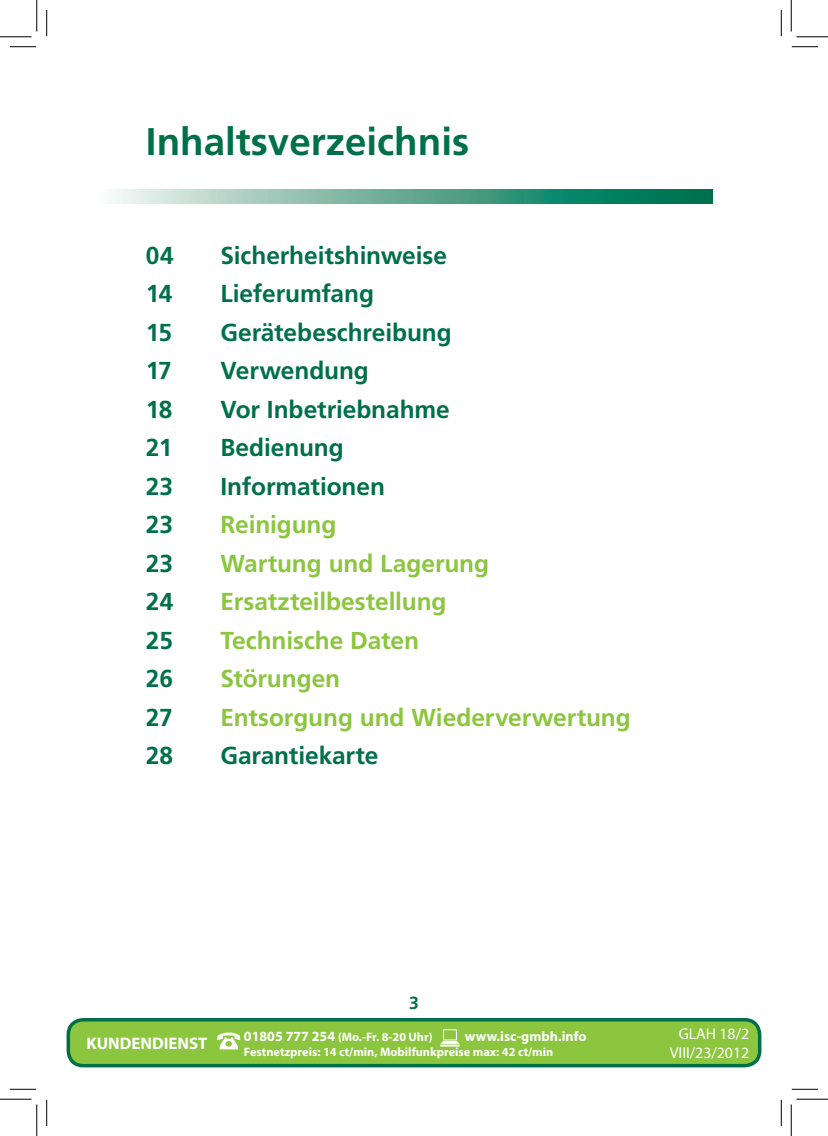
<style>
.page{position:relative;width:828px;height:1136px;background:#fff}
.page>*{position:absolute;margin:0;border:0;box-sizing:border-box;transform-origin:0 0}
.t1{font:700 38.5px "Frutiger";color:#007049}
.t2{font:700 24.5px "Frutiger";letter-spacing:-.005em;color:#007049}
.t3{font:700 24.5px "Frutiger";letter-spacing:-.005em;color:#8bc63e}
.t4{font:700 17.5px "Frutiger";color:#007049}
.t5{font:700 16.8px "Myriad Pro";color:#fff}
.t6{font:15.75px/18.9px "Myriad Pro";color:#fff;text-align:center}
.t7{font:700 14px "Myriad Pro";color:#fff}
.t8{font:700 12.25px/14.7px "Myriad Pro";color:#fff}
.s1{font-size:14px}
</style>
<div class="page">
<div style="left:68px;top:1019px;width:691px;height:46px;background:#8bc63e;border-radius:15px"></div>
<div style="left:67px;top:1017px;width:694px;height:50px;border:4px solid #007049;border-radius:15px"></div>
<svg style="left:440px;top:1029px;width:19px;height:17px"></svg>
<svg style="left:217px;top:1032px;width:23px;height:17px"></svg>
<svg style="left:114px;top:190px;width:598px;height:13px;background:#63aa95"></svg>
<svg style="left:10px;top:46px;width:26px;height:1px"></svg>
<svg style="left:791px;top:46px;width:27px;height:1px"></svg>
<svg style="left:10px;top:1088px;width:26px;height:1px"></svg>
<svg style="left:792px;top:1088px;width:26px;height:1px"></svg>
<svg style="left:46px;top:10px;width:1px;height:26px"></svg>
<svg style="left:46px;top:1099px;width:1px;height:26px"></svg>
<svg style="left:781px;top:10px;width:1px;height:26px"></svg>
<svg style="left:781px;top:1099px;width:1px;height:26px"></svg>
<hr style="left:0;top:36px;width:32px;height:1px;background:#000">
<hr style="left:796px;top:36px;width:32px;height:1px;background:#000">
<hr style="left:0;top:1098px;width:32px;height:1px;background:#000">
<hr style="left:796px;top:1098px;width:32px;height:1px;background:#000">
<hr style="left:36px;top:0;width:1px;height:31px;background:#000">
<hr style="left:36px;top:1104px;width:1px;height:31px;background:#000">
<hr style="left:790px;top:0;width:1px;height:31px;background:#000">
<hr style="left:790px;top:1104px;width:1px;height:31px;background:#000">
<h1 class="t1" style="left:146px;top:119px;width:325px">Inhaltsverzeichnis</h1>
<p class="t2" style="left:146px;top:240px;width:29px">04</p>
<p class="t2" style="left:220px;top:240px;width:228px">Sicherheitshinweise</p>
<p class="t2" style="left:146px;top:279px;width:28px">14</p>
<p class="t2" style="left:220px;top:279px;width:155px">Lieferumfang</p>
<p class="t2" style="left:146px;top:317px;width:28px">15</p>
<p class="t2" style="left:220px;top:317px;width:233px">Gerätebeschreibung</p>
<p class="t2" style="left:146px;top:356px;width:27px">17</p>
<p class="t2" style="left:220px;top:356px;width:150px">Verwendung</p>
<p class="t2" style="left:146px;top:394px;width:28px">18</p>
<p class="t2" style="left:220px;top:394px;width:231px">Vor Inbetriebnahme</p>
<p class="t2" style="left:146px;top:433px;width:28px">21</p>
<p class="t2" style="left:220px;top:433px;width:125px">Bedienung</p>
<p class="t2" style="left:146px;top:471px;width:29px">23</p>
<p class="t2" style="left:220px;top:471px;width:166px">Informationen</p>
<p class="t2" style="left:146px;top:510px;width:29px">23</p>
<p class="t3" style="left:220px;top:510px;width:118px">Reinigung</p>
<p class="t2" style="left:146px;top:548px;width:29px">23</p>
<p class="t3" style="left:220px;top:548px;width:270px">Wartung und Lagerung</p>
<p class="t2" style="left:146px;top:587px;width:29px">24</p>
<p class="t3" style="left:220px;top:587px;width:228px">Ersatzteilbestellung</p>
<p class="t2" style="left:146px;top:625px;width:29px">25</p>
<p class="t3" style="left:220px;top:625px;width:200px">Technische Daten</p>
<p class="t2" style="left:146px;top:664px;width:29px">26</p>
<p class="t3" style="left:220px;top:664px;width:121px">Störungen</p>
<p class="t2" style="left:146px;top:702px;width:28px">27</p>
<p class="t3" style="left:220px;top:702px;width:412px">Entsorgung und Wiederverwertung</p>
<p class="t2" style="left:146px;top:741px;width:29px">28</p>
<p class="t2" style="left:220px;top:741px;width:160px">Garantiekarte</p>
<p class="t4" style="left:409px;top:992px;width:11px">3</p>
<p class="t8" style="left:244px;top:1028px;width:311px"><span class="s1">01805 777 254</span> (Mo.-Fr. 8-20 Uhr)<br>Festnetzpreis: 14 ct/min, Mobilfunkpreise max: 42 ct/min</p>
<p class="t5" style="left:86px;top:1031px;width:122px">KUNDENDIENST</p>
<p class="t7" style="left:465px;top:1026px;width:123px">www.isc-gmbh.info</p>
<p class="t6" style="left:669px;top:1023px;width:81px">GLAH 18/2<br>VIII/23/2012</p>
</div>
